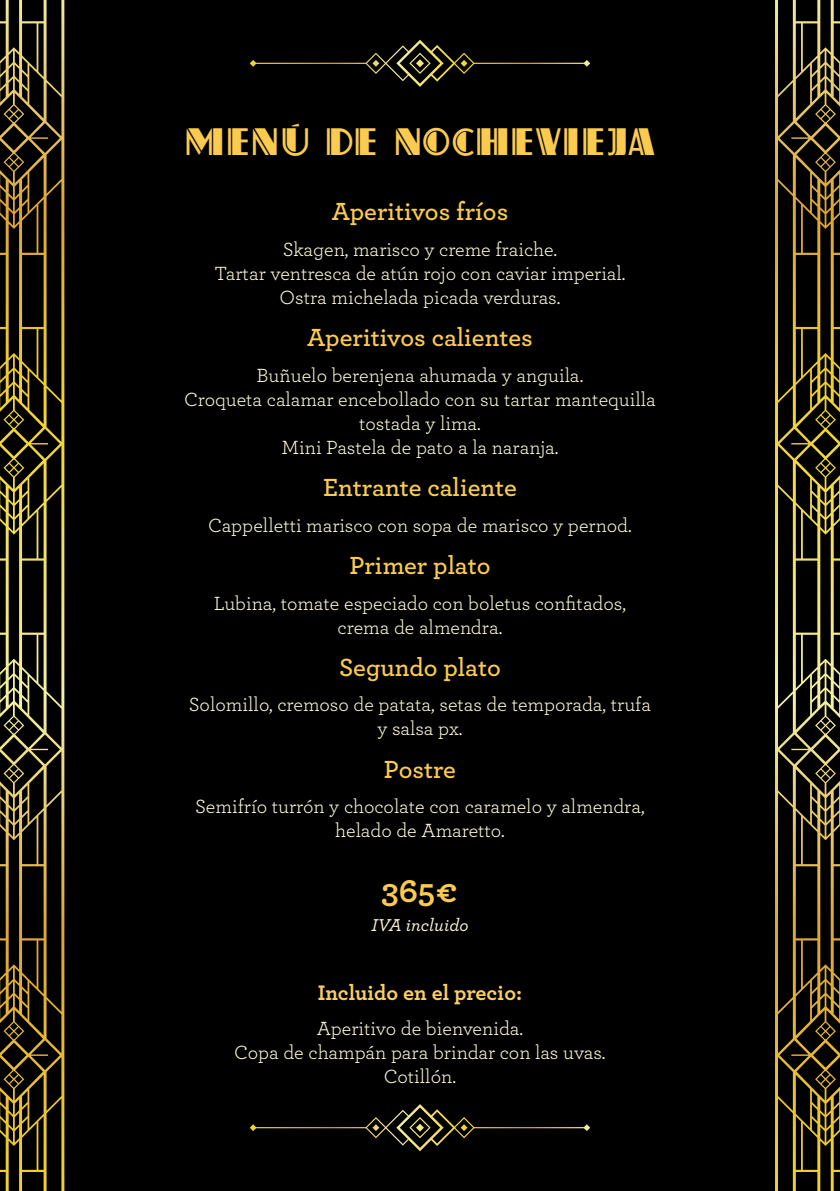
<style>
.page{position:relative;width:840px;height:1191px;background:#fff}
.page>*{position:absolute;margin:0;border:0;box-sizing:border-box;transform-origin:0 0}
.t1{font:700 34px "Archer";color:#facb4e}
.Menue_Headline{font:30px "Atlas Solid";letter-spacing:.05em;color:#facb4e}
.t2{font:600 26px "Archer";color:#facb4e}
.t3{font:700 22px "Archer";color:#facf62}
.t4{font:20px/24px "Archer";color:#fcf7d7;text-align:center}
.Course__Body{font:italic 500 18px "Archer";color:#fcf7d7}
</style>
<div class="page">
<div style="left:0;top:0;width:839px;height:1191px;background:#000"></div>
<svg style="left:0;top:0;width:64px;height:1191px"></svg>
<svg style="left:775px;top:0;width:64px;height:1191px"></svg>
<svg style="left:249px;top:1104px;width:341px;height:47px"></svg>
<svg style="left:249px;top:40px;width:341px;height:47px"></svg>
<p class="Menue_Headline" style="left:185px;top:121px;width:471px">MENÚ DE NOCHEVIEJA</p>
<p class="t2" style="left:331px;top:192px;width:178px">Aperitivos fríos</p>
<p class="t4" style="left:282px;top:236px;width:276px">Skagen, marisco y creme fraiche.</p>
<p class="t4" style="left:214px;top:260px;width:412px">Tartar ventresca de atún rojo con caviar imperial.</p>
<p class="t4" style="left:279px;top:284px;width:282px">Ostra michelada picada verduras.</p>
<p class="t2" style="left:307px;top:318px;width:227px">Aperitivos calientes</p>
<p class="t4" style="left:256px;top:362px;width:328px">Buñuelo berenjena ahumada y anguila.</p>
<p class="t4" style="left:184px;top:386px;width:473px">Croqueta calamar encebollado con su tartar mantequilla tostada y lima.</p>
<p class="t4" style="left:281px;top:434px;width:279px">Mini Pastela de pato a la naranja.</p>
<p class="t2" style="left:323px;top:468px;width:195px">Entrante caliente</p>
<p class="t4" style="left:208px;top:512px;width:425px">Cappelletti marisco con sopa de marisco y pernod.</p>
<p class="t2" style="left:349px;top:546px;width:143px">Primer plato</p>
<p class="t4" style="left:214px;top:590px;width:413px">Lubina, tomate especiado con boletus confitados, crema de almendra.</p>
<p class="t2" style="left:339px;top:648px;width:163px">Segundo plato</p>
<p class="t4" style="left:189px;top:692px;width:463px">Solomillo, cremoso de patata, setas de temporada, trufa y salsa px.</p>
<p class="t2" style="left:384px;top:750px;width:74px">Postre</p>
<p class="t4" style="left:195px;top:793px;width:451px">Semifrío turrón y chocolate con caramelo y almendra, helado de Amaretto.</p>
<p class="t1" style="left:381px;top:864px;width:78px">365€</p>
<p class="Course__Body" style="left:371px;top:911px;width:98px">IVA incluido</p>
<p class="t3" style="left:317px;top:974px;width:206px">Incluido en el precio:</p>
<p class="t4" style="left:316px;top:1015px;width:208px">Aperitivo de bienvenida.</p>
<p class="t4" style="left:234px;top:1039px;width:372px">Copa de champán para brindar con las uvas.</p>
<p class="t4" style="left:384px;top:1063px;width:74px">Cotillón.</p>
</div>
